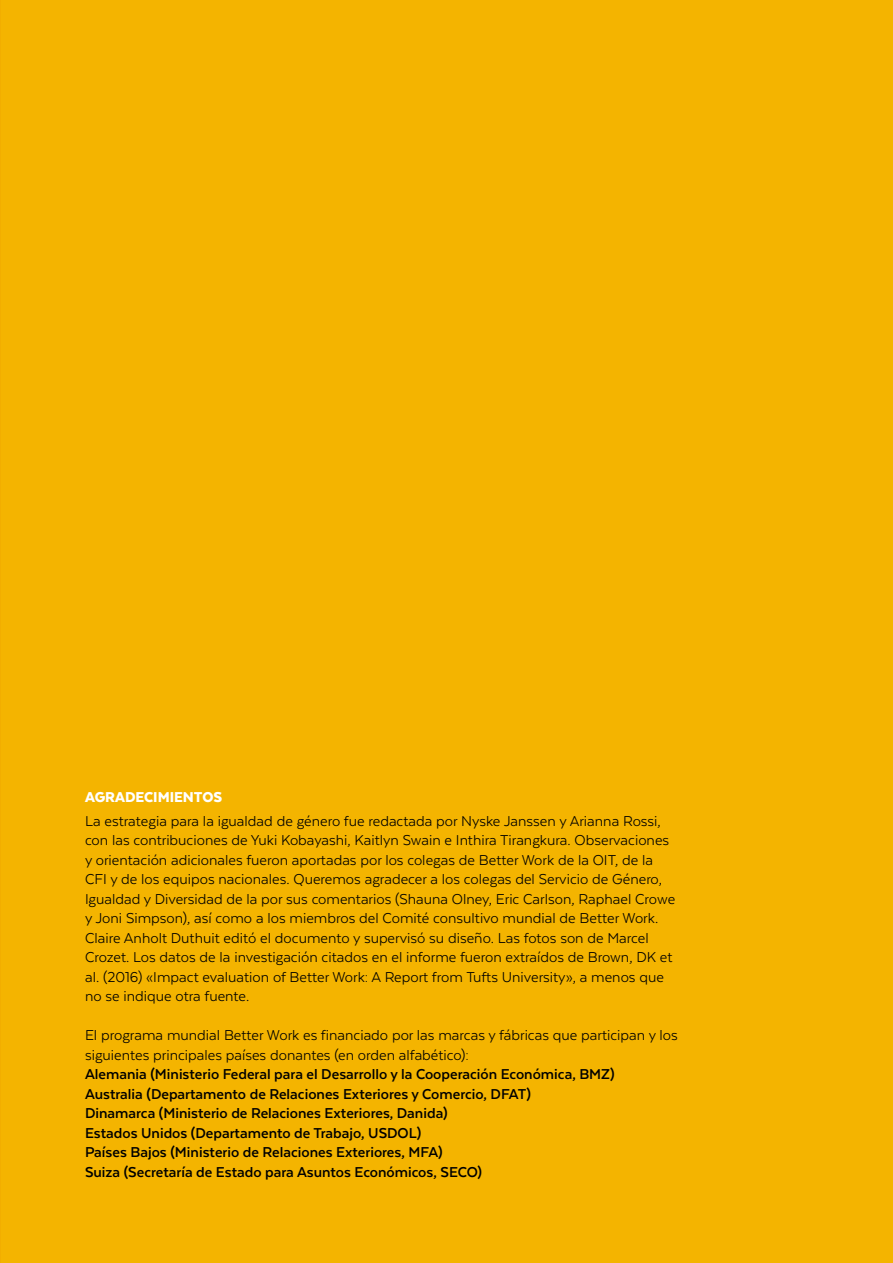
<style>
.page{position:relative;width:893px;height:1263px;background:#f4b400}
.page>*{position:absolute;margin:0;border:0;box-sizing:border-box;transform-origin:0 0}
.t1{font:16.5px/19.5px "Texta";color:#000}
.t2{font:700 16.5px/19.5px "Texta";color:#000}
.t3{font:900 16.5px "Texta";color:#fff}
</style>
<div class="page">
<p class="t3" style="left:85px;top:789px;width:139px">AGRADECIMIENTOS</p>
<p class="t1" style="left:85px;top:811px;width:592px">La estrategia para la igualdad de género fue redactada por Nyske Janssen y Arianna Rossi, con las contribuciones de Yuki Kobayashi, Kaitlyn Swain e Inthira Tirangkura. Observaciones y orientación adicionales fueron aportadas por los colegas de Better Work de la OIT, de la CFI y de los equipos nacionales. Queremos agradecer a los colegas del Servicio de Género, Igualdad y Diversidad de la por sus comentarios (Shauna Olney, Eric Carlson, Raphael Crowe y Joni Simpson), así como a los miembros del Comité consultivo mundial de Better Work.<br>Claire Anholt Duthuit editó el documento y supervisó su diseño. Las fotos son de Marcel Crozet. Los datos de la investigación citados en el informe fueron extraídos de Brown, DK et al. (2016) «Impact evaluation of Better Work: A Report from Tufts University», a menos que no se indique otra fuente.</p>
<p class="t1" style="left:85px;top:1026px;width:594px">El programa mundial Better Work es financiado por las marcas y fábricas que participan y los siguientes principales países donantes (en orden alfabético):</p>
<p class="t2" style="left:85px;top:1064px;width:531px">Alemania (Ministerio Federal para el Desarrollo y la Cooperación Económica, BMZ)<br>Australia (Departamento de Relaciones Exteriores y Comercio, DFAT)<br>Dinamarca (Ministerio de Relaciones Exteriores, Danida)<br>Estados Unidos (Departamento de Trabajo, USDOL)<br>Países Bajos (Ministerio de Relaciones Exteriores, MFA)<br>Suiza (Secretaría de Estado para Asuntos Económicos, SECO)</p>
</div>
